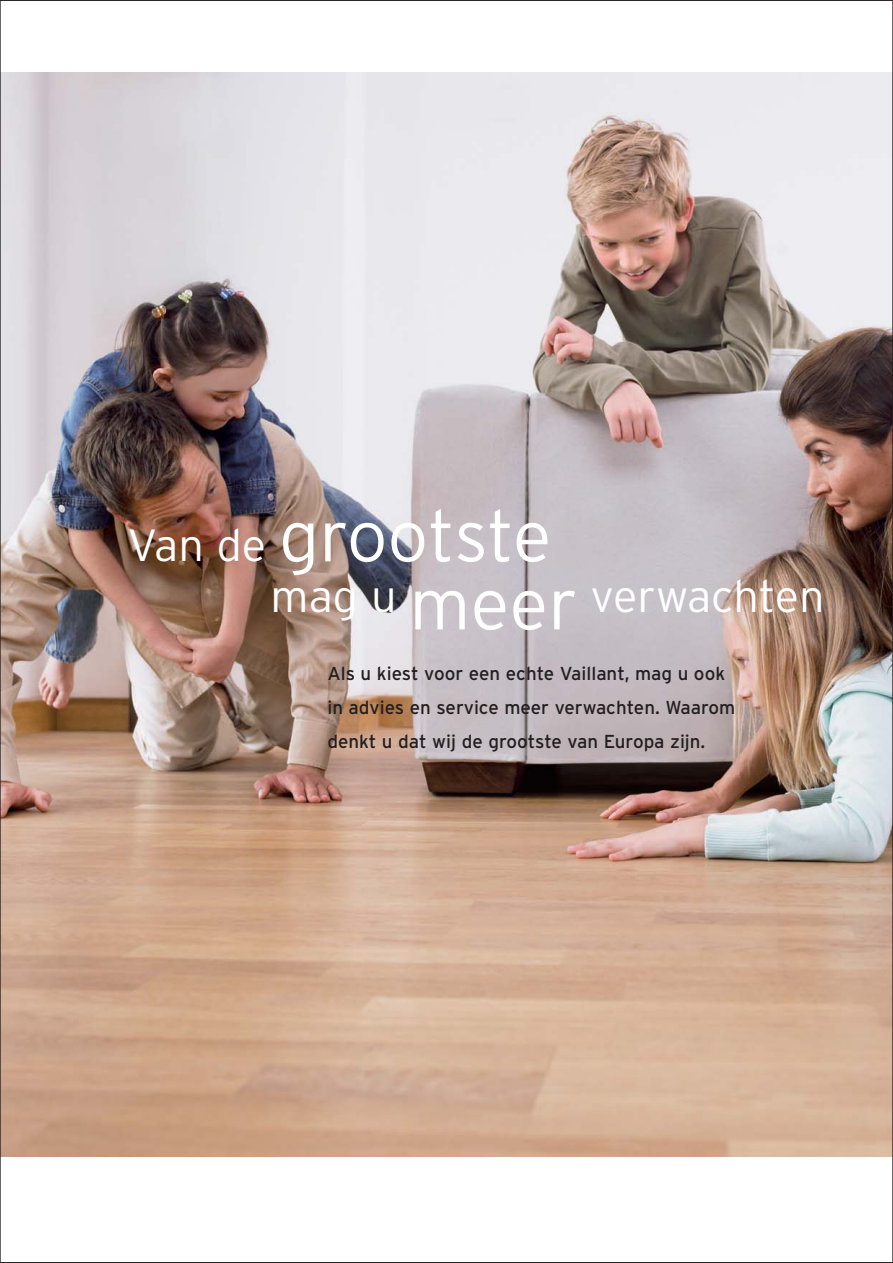
<style>
.page{position:relative;width:893px;height:1263px;background:#fff}
.page>*{position:absolute;margin:0;border:0;box-sizing:border-box;transform-origin:0 0}
.t1{font:300 72px "Interstate";letter-spacing:-.005em;color:#fff}
.t2{font:300 45px "Interstate";color:#fff}
.t3{font:18.75px/34px "Interstate";color:#231f20}
.s1{font-size:45px}
.s2{font-size:72px}
</style>
<div class="page">
<img style="left:2px;top:72px;width:888px;height:1085px">
<h1 class="t1" style="left:127px;top:509px;width:425px"><span class="s1">Van de</span> grootste</h1>
<h2 class="t2" style="left:270px;top:580px;width:555px">mag u <span class="s2">meer</span> verwachten</h2>
<p class="t3" style="left:327px;top:658px;width:409px">Als u kiest voor een echte Vaillant, mag u ook in advies en service meer verwachten. Waarom denkt u dat wij de grootste van Europa zijn.</p>
</div>
